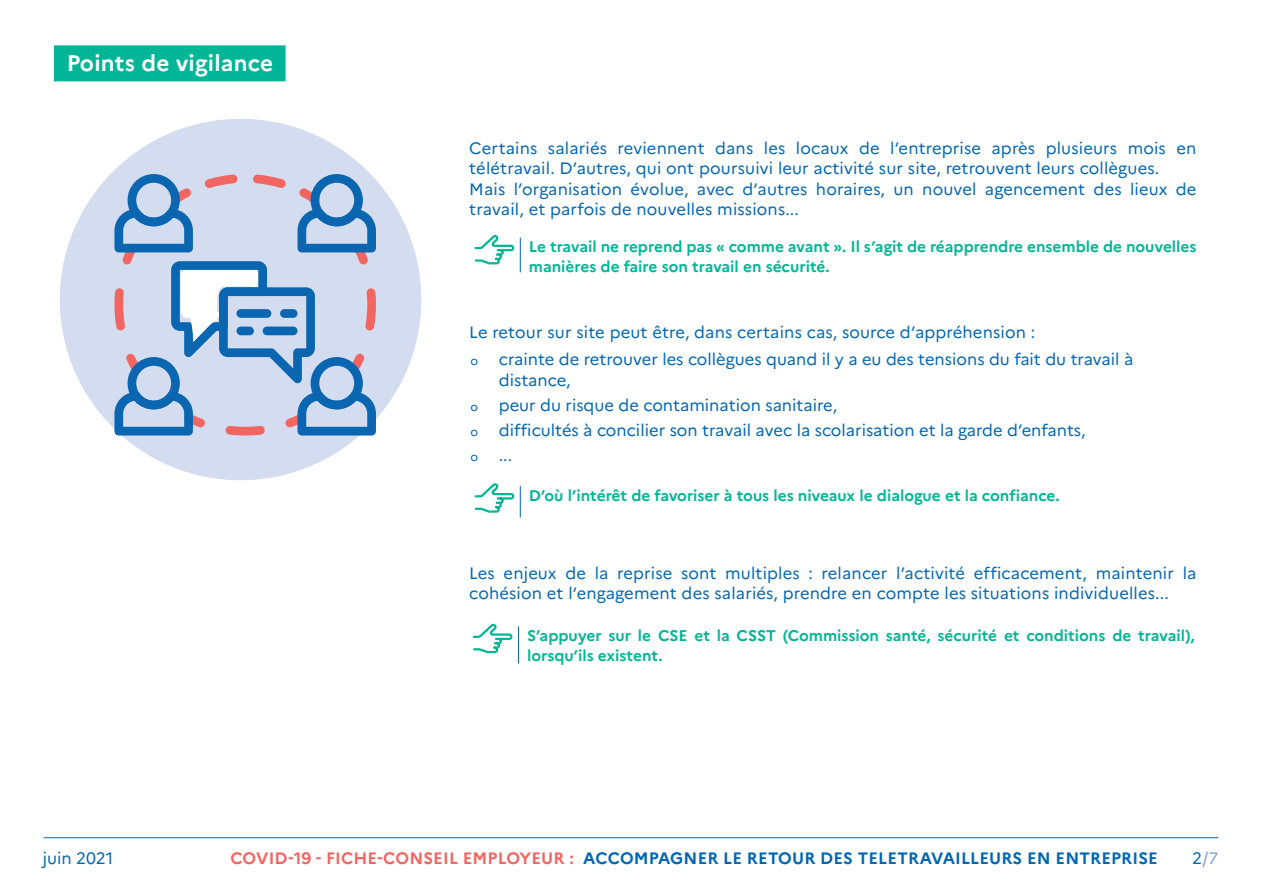
<style>
.page{position:relative;width:1263px;height:893px;background:#fff}
.page>*{position:absolute;margin:0;border:0;box-sizing:border-box;transform-origin:0 0}
.t1{font:700 22.5px "Marianne";letter-spacing:.01em;color:#fff}
.t2{font:16.5px/20.2px "Marianne";letter-spacing:.01em;color:#0066b3}
.t3{font:700 16.5px "Marianne";letter-spacing:.01em;color:#0066b3}
.t4{font:16.5px "Marianne";color:#80a0d3}
.t5{font:700 15.45px/19.5px "Marianne";color:#00b696}
.t6{font:12px "Marianne";color:#0066b3}
.s1{color:#f16662}
.s2{color:#0066b3}
</style>
<div class="page">
<hr style="left:44px;top:837px;width:1174px;height:1px;background:#0066b3">
<div style="left:60px;top:119px;width:361px;height:361px;background:#d4dcf0;border-radius:50%"></div>
<svg style="left:114px;top:174px;width:262px;height:261px"></svg>
<div style="left:54px;top:45px;width:232px;height:36px;background:#00b696"></div>
<hr style="left:520px;top:238px;width:1px;height:34px;background:#0066b3">
<svg style="left:474px;top:235px;width:41px;height:30px"></svg>
<hr style="left:520px;top:486px;width:1px;height:32px;background:#0066b3">
<svg style="left:474px;top:483px;width:41px;height:30px"></svg>
<hr style="left:518px;top:626px;width:1px;height:37px;background:#0066b3">
<svg style="left:472px;top:623px;width:41px;height:31px"></svg>
<h1 class="t1" style="left:67px;top:49px;width:208px">Points de vigilance</h1>
<p class="t2" style="left:469px;top:138px;width:729px">Certains salariés reviennent dans les locaux de l’entreprise après plusieurs mois en télétravail. D’autres, qui ont poursuivi leur activité sur site, retrouvent leurs collègues.<br>Mais l’organisation évolue, avec d’autres horaires, un nouvel agencement des lieux de travail, et parfois de nouvelles missions...</p>
<p class="t5" style="left:529px;top:237px;width:669px">Le travail ne reprend pas « comme avant ». Il s’agit de réapprendre ensemble de nouvelles manières de faire son travail en sécurité.</p>
<p class="t2" style="left:469px;top:322px;width:567px">Le retour sur site peut être, dans certains cas, source d’appréhension :</p>
<p class="t6" style="left:470px;top:353px;width:9px">o</p>
<p class="t2" style="left:499px;top:348px;width:636px;line-height:21px">crainte de retrouver les collègues quand il y a eu des tensions du fait du travail à distance,</p>
<p class="t6" style="left:470px;top:399px;width:9px">o</p>
<p class="t2" style="left:499px;top:395px;width:340px">peur du risque de contamination sanitaire,</p>
<p class="t6" style="left:470px;top:425px;width:9px">o</p>
<p class="t2" style="left:499px;top:420px;width:588px">difficultés à concilier son travail avec la scolarisation et la garde d’enfants,</p>
<p class="t6" style="left:470px;top:450px;width:9px">o</p>
<p class="t2" style="left:499px;top:445px;width:15px">...</p>
<p class="t5" style="left:529px;top:485px;width:532px">D’où l’intérêt de favoriser à tous les niveaux le dialogue et la confiance.</p>
<p class="t2" style="left:469px;top:563px;width:729px">Les enjeux de la reprise sont multiples : relancer l’activité efficacement, maintenir la cohésion et l’engagement des salariés, prendre en compte les situations individuelles...</p>
<p class="t5" style="left:527px;top:626px;width:669px">S’appuyer sur le CSE et la CSST (Commission santé, sécurité et conditions de travail), lorsqu’ils existent.</p>
<p class="t2" style="left:43px;top:847px;width:72px">juin 2021</p>
<p class="t3" style="left:230px;top:848px;width:929px"><span class="s1">COVID-19 - FICHE-CONSEIL EMPLOYEUR :</span> ACCOMPAGNER LE RETOUR DES TELETRAVAILLEURS EN ENTREPRISE</p>
<p class="t4" style="left:1192px;top:848px;width:28px"><span class="s2">2</span>/7</p>
</div>
